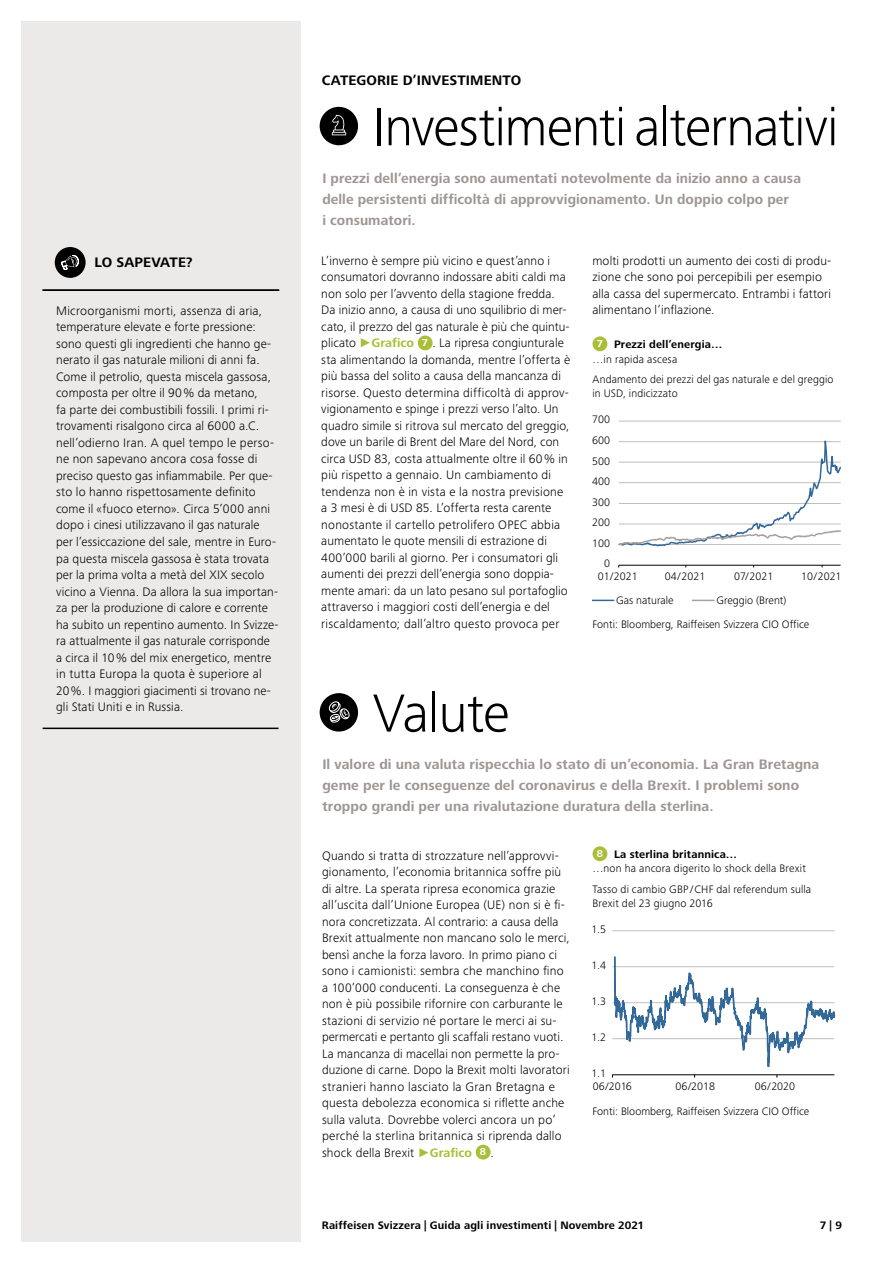
<style>
.page{position:relative;width:893px;height:1263px;background:#fff}
.page>*{position:absolute;margin:0;border:0;box-sizing:border-box;transform-origin:0 0}
.t1{font:300 55.5px "Frutiger Next Pro";letter-spacing:-.02em;color:#000}
.t2{font:700 14.25px/21px "Frutiger Next Pro";letter-spacing:.005em;color:#9d9693}
.t3{font:700 14.25px "Frutiger Next Pro";letter-spacing:.01em;color:#000}
.t4{font:300 12.75px/16.5px "Frutiger Next Pro";letter-spacing:.01em;color:#000}
.t5{font:300 11.25px/14.2px "Frutiger Next Pro";color:#000}
.t6{font:700 11.25px/14.2px "Frutiger Next Pro";letter-spacing:.015em;color:#000}
.t7{font:300 11.25px/14.2px "Frutiger Next Pro";letter-spacing:.02em;color:#000}
.s1{font-family:"Arial";font-weight:400;color:#aabe37}
.s2{font-weight:700;color:#aabe37}
.s3{font-weight:700;font-size:10.5px;color:#fff}
.s4{font-size:10.5px;color:#fff}
.s5{font-weight:300}
.s6{font-weight:700}
</style>
<div class="page">
<div style="left:21px;top:21px;width:279px;height:1221px;background:#ebeae9"></div>
<div style="left:418px;top:335px;width:15px;height:15px;background:#aabe37;border-radius:50%"></div>
<div style="left:320px;top:693px;width:38px;height:38px;background:#000;border-radius:50%"></div>
<svg style="left:328px;top:701px;width:22px;height:22px"></svg>
<div style="left:476px;top:1145px;width:15px;height:14px;background:#aabe37;border-radius:50%"></div>
<div style="left:592px;top:846px;width:15px;height:15px;background:#aabe37;border-radius:50%"></div>
<hr style="left:612px;top:1038px;width:222px;height:1px;background:#bfbfbf">
<hr style="left:612px;top:1002px;width:222px;height:1px;background:#bfbfbf">
<hr style="left:612px;top:966px;width:222px;height:1px;background:#bfbfbf">
<hr style="left:612px;top:930px;width:222px;height:1px;background:#bfbfbf">
<hr style="left:612px;top:1074px;width:222px;height:1px;background:#000">
<svg style="left:614px;top:957px;width:221px;height:110px"></svg>
<div style="left:592px;top:336px;width:15px;height:15px;background:#aabe37;border-radius:50%"></div>
<hr style="left:619px;top:565px;width:222px;height:1px;background:#000">
<svg style="left:618px;top:420px;width:223px;height:127px"></svg>
<svg style="left:592px;top:600px;width:22px;height:1px"></svg>
<svg style="left:692px;top:600px;width:22px;height:1px"></svg>
<hr style="left:43px;top:728px;width:236px;height:1px;background:#000">
<hr style="left:43px;top:289px;width:236px;height:2px;background:#000">
<div style="left:320px;top:107px;width:38px;height:38px;background:#000;border-radius:50%"></div>
<svg style="left:332px;top:115px;width:14px;height:20px"></svg>
<div style="left:55px;top:247px;width:31px;height:31px;background:#000;border-radius:50%"></div>
<svg style="left:61px;top:255px;width:18px;height:15px"></svg>
<p class="t3" style="left:94px;top:254px;width:100px">LO SAPEVATE?</p>
<p class="t4" style="left:56px;top:302px;width:223px">Microorganismi morti, assenza di aria, temperature elevate e forte pressione: sono questi gli ingredienti che hanno ge&shy;nerato il gas naturale milioni di anni fa.<br>Come il petrolio, questa miscela gassosa, composta per oltre il 90% da metano,<br>fa parte dei combustibili fossili. I primi ri&shy;trovamenti risalgono circa al 6000 a.C. nell’odierno Iran. A quel tempo le perso&shy;ne non sapevano ancora cosa fosse di preciso questo gas infiammabile. Per que-- sto lo hanno rispettosamente definito come il «fuoco eterno». Circa 5’000 anni dopo i cinesi utilizzavano il gas naturale per l’essiccazione del sale, mentre in Euro&shy;pa questa miscela gassosa è stata trovata per la prima volta a metà del XIX secolo vicino a Vienna. Da allora la sua importan&shy;za per la produzione di calore e corrente ha subito un repentino aumento. In Svizze-- ra attualmente il gas naturale corrisponde a circa il 10% del mix energetico, mentre in tutta Europa la quota è superiore al 20%. I maggiori giacimenti si trovano ne&shy;gli Stati Uniti e in Russia.</p>
<p class="t3" style="left:322px;top:72px;width:201px">CATEGORIE D’INVESTIMENTO</p>
<h1 class="t1" style="left:373px;top:95px;width:467px">Investimenti alternativi</h1>
<p class="t2" style="left:322px;top:167px;width:480px">I prezzi dell’energia sono aumentati notevolmente da inizio anno a causa delle persistenti difficoltà di approvvigionamento. Un doppio colpo per<br>i consumatori.</p>
<p class="t4" style="left:321px;top:252px;width:250px">L’inverno è sempre più vicino e quest’anno i consumatori dovranno indossare abiti caldi ma non solo per l’avvento della stagione fredda.<br>Da inizio anno, a causa di uno squilibrio di mer&shy;cato, il prezzo del gas naturale è più che quintu&shy;plicato <span class="s1">►</span><span class="s2">Grafico</span> <span class="s3">7</span> . La ripresa congiunturale sta alimentando la domanda, mentre l’offerta è più bassa del solito a causa della mancanza di risorse. Questo determina difficoltà di approv&shy;vigionamento e spinge i prezzi verso l’alto. Un quadro simile si ritrova sul mercato del greggio, dove un barile di Brent del Mare del Nord, con circa USD 83, costa attualmente oltre il 60% in più rispetto a gennaio. Un cambiamento di tendenza non è in vista e la nostra previsione a 3 mesi è di USD 85. L’offerta resta carente nonostante il cartello petrolifero OPEC abbia aumentato le quote mensili di estrazione di 400’000 barili al giorno. Per i consumatori gli aumenti dei prezzi dell’energia sono doppia&shy;mente amari: da un lato pesano sul portafoglio attraverso i maggiori costi dell’energia e del riscaldamento; dall’altro questo provoca per</p>
<p class="t4" style="left:592px;top:252px;width:240px">molti prodotti un aumento dei costi di produ&shy;zione che sono poi percepibili per esempio alla cassa del supermercato. Entrambi i fattori alimentano l’inflazione.</p>
<p class="t6" style="left:592px;top:337px;width:131px;text-indent:4px"><span class="s4">7</span> Prezzi dell’energia… <span class="s5">…in rapida ascesa</span></p>
<p class="t5" style="left:592px;top:372px;width:243px">Andamento dei prezzi del gas naturale e del greggio in USD, indicizzato</p>
<p class="t5" style="left:592px;top:413px;width:19px">700</p>
<p class="t5" style="left:592px;top:433px;width:19px">600</p>
<p class="t5" style="left:592px;top:454px;width:19px">500</p>
<p class="t5" style="left:592px;top:474px;width:19px">400</p>
<p class="t5" style="left:592px;top:495px;width:19px">300</p>
<p class="t5" style="left:592px;top:515px;width:19px">200</p>
<p class="t5" style="left:592px;top:536px;width:19px">100</p>
<p class="t5" style="left:604px;top:557px;width:7px">0</p>
<p class="t5" style="left:598px;top:569px;width:41px">01/2021</p>
<p class="t5" style="left:665px;top:569px;width:42px">04/2021</p>
<p class="t5" style="left:734px;top:569px;width:41px">07/2021</p>
<p class="t5" style="left:801px;top:569px;width:42px">10/2021</p>
<p class="t5" style="left:616px;top:593px;width:59px">Gas naturale</p>
<p class="t5" style="left:592px;top:588px;width:218px;line-height:24.5px;text-indent:124px">Greggio (Brent)<br>Fonti: Bloomberg, Raiffeisen Svizzera CIO Office</p>
<h1 class="t1" style="left:373px;top:681px;width:138px">Valute</h1>
<p class="t2" style="left:322px;top:753px;width:499px">Il valore di una valuta rispecchia lo stato di un’economia. La Gran Bretagna geme per le conseguenze del coronavirus e della Brexit. I problemi sono troppo grandi per una rivalutazione duratura della sterlina.</p>
<p class="t4" style="left:322px;top:847px;width:249px">Quando si tratta di strozzature nell’approvvi&shy;gionamento, l’economia britannica soffre più di altre. La sperata ripresa economica grazie all’uscita dall’Unione Europea (UE) non si è fi&shy;nora concretizzata. Al contrario: a causa della Brexit attualmente non mancano solo le merci, bensì anche la forza lavoro. In primo piano ci sono i camionisti: sembra che manchino fino a 100’000 conducenti. La conseguenza è che non è più possibile rifornire con carburante le stazioni di servizio né portare le merci ai su&shy;permercati e pertanto gli scaffali restano vuoti.<br>La mancanza di macellai non permette la pro&shy;duzione di carne. Dopo la Brexit molti lavoratori stranieri hanno lasciato la Gran Bretagna e questa debolezza economica si riflette anche sulla valuta. Dovrebbe volerci ancora un po’ perché la sterlina britannica si riprenda dallo shock della Brexit <span class="s1">►</span><span class="s2">Grafico</span> <span class="s3">8</span> .</p>
<p class="t7" style="left:592px;top:847px;width:215px;text-indent:4px"><span class="s3">8</span> <span class="s6">La sterlina britannica…<br></span>…non ha ancora digerito lo shock della Brexit</p>
<p class="t5" style="left:592px;top:882px;width:220px">Tasso di cambio GBP /CHF dal referendum sulla<br>Brexit del 23 giugno 2016</p>
<p class="t5" style="left:591px;top:922px;width:16px">1.5</p>
<p class="t5" style="left:591px;top:958px;width:16px">1.4</p>
<p class="t5" style="left:591px;top:994px;width:16px">1.3</p>
<p class="t5" style="left:591px;top:1030px;width:16px">1.2</p>
<p class="t5" style="left:591px;top:1066px;width:16px">1.1</p>
<p class="t5" style="left:593px;top:1079px;width:40px">06/2016</p>
<p class="t5" style="left:675px;top:1079px;width:41px">06/2018</p>
<p class="t5" style="left:755px;top:1079px;width:42px">06/2020</p>
<p class="t5" style="left:592px;top:1104px;width:218px">Fonti: Bloomberg, Raiffeisen Svizzera CIO Office</p>
<p class="t6" style="left:322px;top:1218px;width:324px">Raiffeisen Svizzera | Guida agli investimenti | Novembre 2021</p>
<p class="t6" style="left:820px;top:1218px;width:24px">7 | 9</p>
</div>
